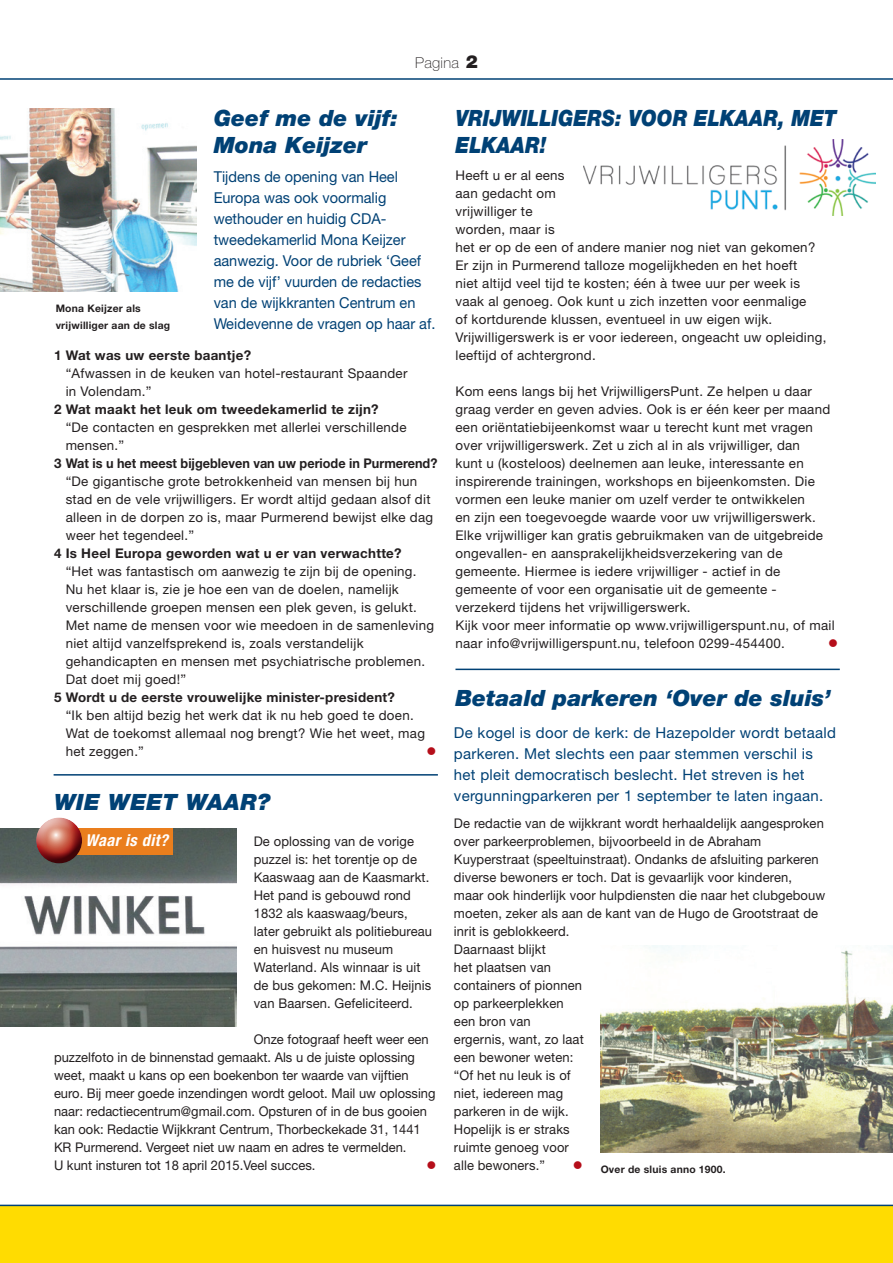
<style>
.page{position:relative;width:893px;height:1263px;background:#fff}
.page>*{position:absolute;margin:0;border:0;box-sizing:border-box;transform-origin:0 0}
._05_Kop_Klein{font:italic 900 22.5px/27px "Helvetica Neue";color:#004175}
._05_Kop_Klein-2{font:italic 900 22.5px/27px "Helvetica Neue";color:#004175;scale:.88 1}
._05_Kop_Klein-3{font:italic 900 22.5px "Helvetica Neue";letter-spacing:.02em;color:#004175}
._03_Subkopje{font:italic 700 condensed 16.35px "Helvetica Neue";letter-spacing:.03em;color:#fff}
._02_Intro{font:15px/21px "Helvetica Neue";color:#004175}
._02_Intro-2{font:15px/21px "Helvetica Neue";letter-spacing:.02em;color:#004175}
.t1{font:100 15px "Helvetica Neue";letter-spacing:.02em;color:#231f20}
._01_Plat{font:13.35px/18px "Helvetica Neue";letter-spacing:.02em;color:#231f20}
._08_Eindregel_stoppe{font:13.35px/18px "Helvetica Neue";letter-spacing:.01em;color:#231f20}
._08_Eindregel_stoppe-2{font:13.35px "Wingdings";color:#b50e1a}
._06_Fotobijschrift{font:700 10.35px/16.5px "Helvetica Neue";letter-spacing:.02em;color:#231f20}
.s1{font-weight:900;font-size:18px}
.s2{font-weight:700}
</style>
<div class="page">
<div style="left:0;top:1206px;width:893px;height:57px;background:#ffdc01"></div>
<hr style="left:0;top:1205px;width:893px;height:1px;background:#004175">
<hr style="left:0;top:78px;width:893px;height:2px;background:#004175">
<img style="left:0;top:108px;width:197px;height:184px">
<img style="left:0;top:828px;width:237px;height:198px">
<hr style="left:54px;top:774px;width:384px;height:2px;background:#004175">
<hr style="left:455px;top:669px;width:385px;height:1px;background:#004175">
<div style="left:53px;top:828px;width:119px;height:27px;background:#ea7e1d"></div>
<div style="left:36px;top:815px;width:48px;height:34px;background:#fff;opacity:.75"></div>
<div style="left:36px;top:823px;width:48px;height:41px;background:#231f20;opacity:.75"></div>
<img style="left:601px;top:946px;width:292px;height:206px">
<img style="left:584px;top:140px;width:292px;height:76px">
<p class="t1" style="left:415px;top:54px;width:64px">Pagina <span class="s1">2</span></p>
<p class="_05_Kop_Klein-2" style="left:455px;top:104px;width:435px">VRIJWILLIGERS: VOOR ELKAAR, MET<br>ELKAAR!</p>
<p class="_01_Plat" style="left:455px;top:166px;width:372px">Heeft u er al eens<br>aan gedacht om<br>vrijwilliger te<br>worden, maar is<br>het er op de een of andere manier nog niet van gekomen?<br>Er zijn in Purmerend talloze mogelijkheden en het hoeft<br>niet altijd veel tijd te kosten; één à twee uur per week is vaak al genoeg. Ook kunt u zich inzetten voor eenmalige<br>of kortdurende klussen, eventueel in uw eigen wijk.<br>Vrijwilligerswerk is er voor iedereen, ongeacht uw opleiding, leeftijd of achtergrond.</p>
<p class="_01_Plat" style="left:455px;top:382px;width:376px">Kom eens langs bij het VrijwilligersPunt. Ze helpen u daar graag verder en geven advies. Ook is er één keer per maand een oriëntatiebijeenkomst waar u terecht kunt met vragen over vrijwilligerswerk. Zet u zich al in als vrijwilliger, dan<br>kunt u (kosteloos) deelnemen aan leuke, interessante en inspirerende trainingen, workshops en bijeenkomsten. Die vormen een leuke manier om uzelf verder te ontwikkelen<br>en zijn een toegevoegde waarde voor uw vrijwilligerswerk.<br>Elke vrijwilliger kan gratis gebruikmaken van de uitgebreide ongevallen- en aansprakelijkheidsverzekering van de gemeente. Hiermee is iedere vrijwilliger - actief in de gemeente of voor een organisatie uit de gemeente - verzekerd tijdens het vrijwilligerswerk.</p>
<p class="_08_Eindregel_stoppe" style="left:455px;top:616px;width:381px">Kijk voor meer informatie op www.vrijwilligerspunt.nu, of mail naar info@vrijwilligerspunt.nu, telefoon 0299-454400.</p>
<p class="_05_Kop_Klein" style="left:214px;top:104px;width:186px">Geef me de vijf:<br>Mona Keijzer</p>
<p class="_02_Intro" style="left:214px;top:165px;width:223px">Tijdens de opening van Heel<br>Europa was ook voormalig wethouder en huidig CDA&shy;tweedekamerlid Mona Keijzer aanwezig. Voor de rubriek ‘Geef me de vijf’ vuurden de redacties van de wijkkranten Centrum en<br>Weidevenne de vragen op haar af.</p>
<p class="_01_Plat" style="left:66px;top:346px;width:343px;text-indent:-12px"><span class="s2">1 Wat was uw eerste baantje?<br></span>“Afwassen in de keuken van hotel-restaurant Spaander in Volendam.”</p>
<p class="_01_Plat" style="left:66px;top:400px;width:342px;text-indent:-12px"><span class="s2">2 Wat maakt het leuk om tweedekamerlid te zijn?<br></span>“De contacten en gesprekken met allerlei verschillende mensen.”</p>
<p class="_01_Plat" style="left:66px;top:454px;width:373px;text-indent:-12px"><span class="s2">3 Wat is u het meest bijgebleven van uw periode in Purmerend? </span>“De gigantische grote betrokkenheid van mensen bij hun stad en de vele vrijwilligers. Er wordt altijd gedaan alsof dit alleen in de dorpen zo is, maar Purmerend bewijst elke dag weer het tegendeel.”</p>
<p class="_01_Plat" style="left:66px;top:544px;width:370px;text-indent:-12px"><span class="s2">4 Is Heel Europa geworden wat u er van verwachtte?<br></span>“Het was fantastisch om aanwezig te zijn bij de opening.<br>Nu het klaar is, zie je hoe een van de doelen, namelijk verschillende groepen mensen een plek geven, is gelukt.<br>Met name de mensen voor wie meedoen in de samenleving niet altijd vanzelfsprekend is, zoals verstandelijk gehandicapten en mensen met psychiatrische problemen.<br>Dat doet mij goed!”</p>
<p class="_08_Eindregel_stoppe" style="left:66px;top:688px;width:361px;text-indent:-12px"><span class="s2">5 Wordt u de eerste vrouwelijke minister-president?<br></span>“Ik ben altijd bezig het werk dat ik nu heb goed te doen.<br>Wat de toekomst allemaal nog brengt? Wie het weet, mag het zeggen.”</p>
<p class="_06_Fotobijschrift" style="left:56px;top:300px;width:116px">Mona Keijzer als vrijwilliger aan de slag</p>
<p class="_08_Eindregel_stoppe-2" style="left:828px;top:636px;width:11px">●</p>
<p class="_05_Kop_Klein" style="left:455px;top:684px;width:377px">Betaald parkeren ‘Over de sluis’</p>
<p class="_02_Intro-2" style="left:454px;top:722px;width:384px">De kogel is door de kerk: de Hazepolder wordt betaald parkeren. Met slechts een paar stemmen verschil is het pleit democratisch beslecht. Het streven is het vergunningparkeren per 1 september te laten ingaan.</p>
<p class="_08_Eindregel_stoppe" style="left:454px;top:814px;width:373px">De redactie van de wijkkrant wordt herhaaldelijk aangesproken over parkeerproblemen, bijvoorbeeld in de Abraham<br>Kuyperstraat (speeltuinstraat). Ondanks de afsluiting parkeren diverse bewoners er toch. Dat is gevaarlijk voor kinderen,<br>maar ook hinderlijk voor hulpdiensten die naar het clubgebouw moeten, zeker als aan de kant van de Hugo de Grootstraat de inrit is geblokkeerd.<br>Daarnaast blijkt<br>het plaatsen van<br>containers of pionnen<br>op parkeerplekken<br>een bron van<br>ergernis, want, zo laat<br>een bewoner weten:<br>“Of het nu leuk is of<br>niet, iedereen mag<br>parkeren in de wijk.<br>Hopelijk is er straks<br>ruimte genoeg voor<br>alle bewoners.”</p>
<p class="_08_Eindregel_stoppe-2" style="left:427px;top:744px;width:11px">●</p>
<p class="_05_Kop_Klein-3" style="left:54px;top:788px;width:218px">WIE WEET WAAR?</p>
<p class="_01_Plat" style="left:254px;top:832px;width:180px">De oplossing van de vorige puzzel is: het torentje op de<br>Kaaswaag aan de Kaasmarkt.<br>Het pand is gebouwd rond<br>1832 als kaaswaag/beurs, later gebruikt als politiebureau en huisvest nu museum<br>Waterland. Als winnaar is uit de bus gekomen: M.C. Heijnis van Baarsen. Gefeliciteerd.</p>
<p class="_08_Eindregel_stoppe" style="left:54px;top:1030px;width:383px;text-indent:200px">Onze fotograaf heeft weer een puzzelfoto in de binnenstad gemaakt. Als u de juiste oplossing weet, maakt u kans op een boekenbon ter waarde van vijftien euro. Bij meer goede inzendingen wordt geloot. Mail uw oplossing naar: redactiecentrum@gmail.com. Opsturen of in de bus gooien kan ook: Redactie Wijkkrant Centrum, Thorbeckekade 31, 1441<br>KR Purmerend. Vergeet niet uw naam en adres te vermelden.<br>U kunt insturen tot 18 april 2015.Veel succes.</p>
<p class="_03_Subkopje" style="left:85px;top:830px;width:84px">Waar is dit?</p>
<p class="_08_Eindregel_stoppe-2" style="left:427px;top:1158px;width:11px">●</p>
<p class="_08_Eindregel_stoppe-2" style="left:573px;top:1158px;width:11px">●</p>
<p class="_06_Fotobijschrift" style="left:601px;top:1160px;width:126px">Over de sluis anno 1900.</p>
</div>
